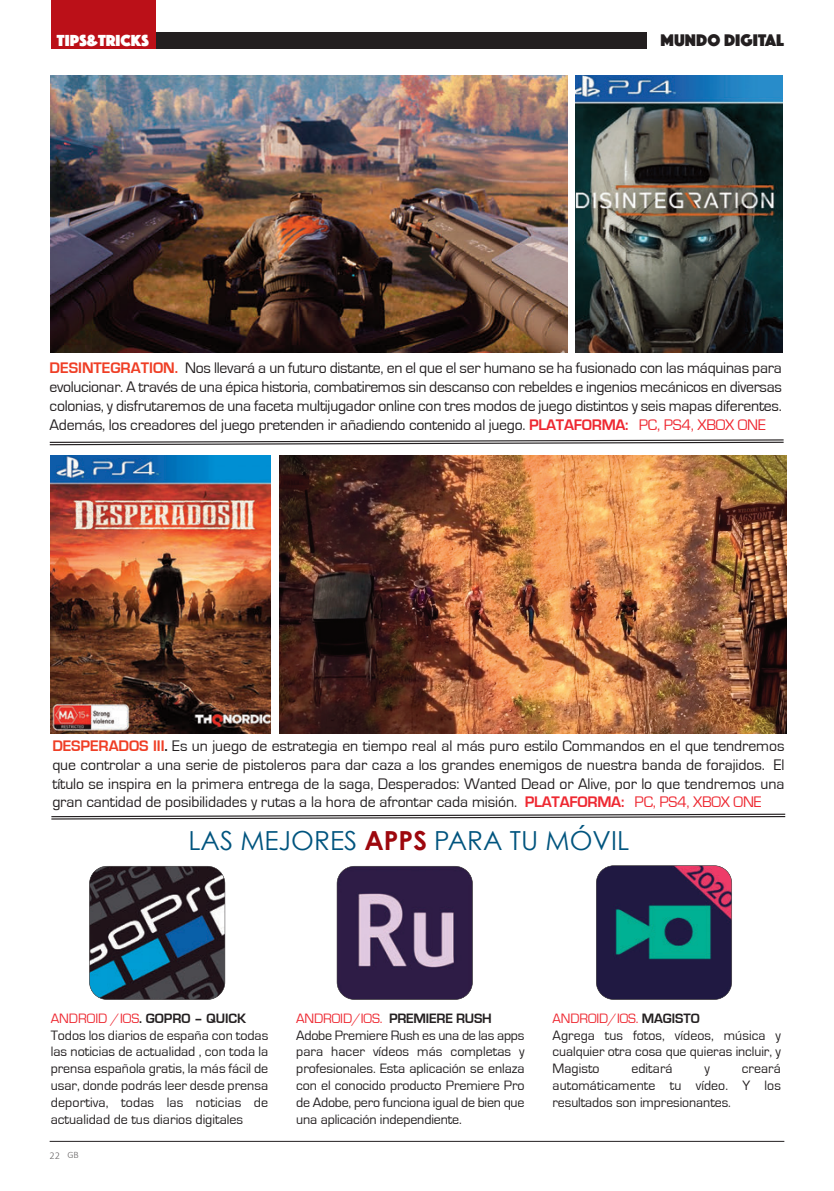
<style>
.page{position:relative;width:834px;height:1191px;background:#fff}
.page>*{position:absolute;margin:0;border:0;box-sizing:border-box;transform-origin:0 0}
.t1{font:26.25px "Century Gothic";color:#00547e}
.t2{font:17.5px "Phosphate Solid";letter-spacing:.005em;color:#231f20}
.t3{font:16.62px "Phosphate Solid";letter-spacing:.005em;color:#fff}
.t4{font:15.75px/18.9px "Eurostile";letter-spacing:-.015em;color:#231f20;text-align:justify}
.t5{font:14px/16.8px "Eurostile";letter-spacing:-.005em;color:#231f20;text-align:justify}
.t6{font:14px "Eurostile";letter-spacing:-.01em;color:#ee2831}
.t7{font:700 14px "Eurostile";color:#231f20}
.t8{font:300 10.5px "Calibri";color:rgb(35 31 32/.7)}
.t9{font:300 9.8px "Calibri";color:rgb(35 31 32/.7)}
.s1{font-weight:700;color:#ef3e25}
.s2{font-weight:700;color:#ee2831}
.s3{color:#ee2831}
.s4{font-weight:700}
.s5{font-weight:700;color:#9d070d}
.s6{font-weight:400;color:#ee2831}
.s7{font-weight:700;color:#231f20}
</style>
<div class="page">
<hr style="left:50px;top:1141px;width:734px;height:1px;background:#231f20">
<div style="left:155px;top:32px;width:491px;height:17px;background:#231f20"></div>
<div style="left:51px;top:0;width:104px;height:49px;background:#bb1018"></div>
<img style="left:337px;top:866px;width:135px;height:133px;border-radius:18px">
<div style="left:336px;top:866px;width:136px;height:133px;border:1px solid #231f20;border-radius:18px"></div>
<svg style="left:51px;top:813px;width:735px;height:7px"></svg>
<img style="left:596px;top:865px;width:135px;height:134px;border-radius:18px">
<div style="left:596px;top:865px;width:136px;height:134px;border:1px solid #231f20;border-radius:18px"></div>
<img style="left:89px;top:866px;width:136px;height:133px;border-radius:18px">
<div style="left:89px;top:866px;width:136px;height:133px;border:1px solid #231f20;border-radius:18px"></div>
<img style="left:50px;top:75px;width:517px;height:278px">
<img style="left:575px;top:75px;width:207px;height:278px">
<img style="left:280px;top:455px;width:506px;height:278px">
<svg style="left:49px;top:439px;width:735px;height:7px"></svg>
<img style="left:51px;top:455px;width:220px;height:278px">
<p class="t3" style="left:57px;top:30px;width:94px">TIPS&amp;TRICKS</p>
<p class="t2" style="left:660px;top:30px;width:125px">MUNDO DIGITAL</p>
<p class="t4" style="left:50px;top:359px;width:733px"><span class="s1">DESINTEGRATION.</span> Nos llevará a un futuro distante, en el que el ser humano se ha fusionado con las máquinas para evolucionar. A través de una épica historia, combatiremos sin descanso con rebeldes e ingenios mecánicos en diversas colonias, y disfrutaremos de una faceta multijugador online con tres modos de juego distintos y seis mapas diferentes.<br>Además, los creadores del juego pretenden ir añadiendo contenido al juego. <span class="s2">PLATAFORMA:</span> <span class="s3">PC, PS4, XBOX ONE</span></p>
<p class="t4" style="left:52px;top:736px;width:733px"><span class="s1">DESPERADOS III</span><span class="s4">.</span> Es un juego de estrategia en tiempo real al más puro estilo Commandos en el que tendremos que controlar a una serie de pistoleros para dar caza a los grandes enemigos de nuestra banda de forajidos. El título se inspira en la primera entrega de la saga, Desperados: Wanted Dead or Alive, por lo que tendremos una gran cantidad de posibilidades y rutas a la hora de afrontar cada misión. <span class="s2">PLATAFORMA:</span> <span class="s3">PC, PS4, XBOX ONE</span></p>
<p class="t1" style="left:188px;top:823px;width:442px">LAS MEJORES <span class="s5">APPS</span> PARA TU MÓVIL</p>
<p class="t7" style="left:51px;top:1011px;width:197px"><span class="s6">ANDROID /IOS</span>. GOPRO – QUICK</p>
<p class="t5" style="left:51px;top:1027px;width:219px">Todos los diarios de españa con todas las noticias de actualidad , con toda la prensa española gratis, la más fácil de usar, donde podrás leer desde prensa deportiva, todas las noticias de actualidad de tus diarios digitales</p>
<p class="t8" style="left:50px;top:1150px;width:12px">22</p>
<p class="t9" style="left:67px;top:1150px;width:13px">GB</p>
<p class="t6" style="left:296px;top:1011px;width:197px">ANDROID/IOS. <span class="s7">PREMIERE RUSH</span></p>
<p class="t5" style="left:296px;top:1027px;width:230px">Adobe Premiere Rush es una de las apps para hacer vídeos más completas y profesionales. Esta aplicación se enlaza con el conocido producto Premiere Pro de Adobe, pero funciona igual de bien que una aplicación independiente.</p>
<p class="t6" style="left:552px;top:1011px;width:148px">ANDROID/IOS. <span class="s7">MAGISTO</span></p>
<p class="t5" style="left:552px;top:1027px;width:230px">Agrega tus fotos, vídeos, música y cualquier otra cosa que quieras incluir, y Magisto</p>
<p class="t5" style="left:631px;top:1060px;width:43px">editará</p>
<p class="t5" style="left:704px;top:1060px;width:7px">y</p>
<p class="t5" style="left:552px;top:1060px;width:230px;text-indent:189px">creará automáticamente tu vídeo. Y los resultados son impresionantes.</p>
</div>
